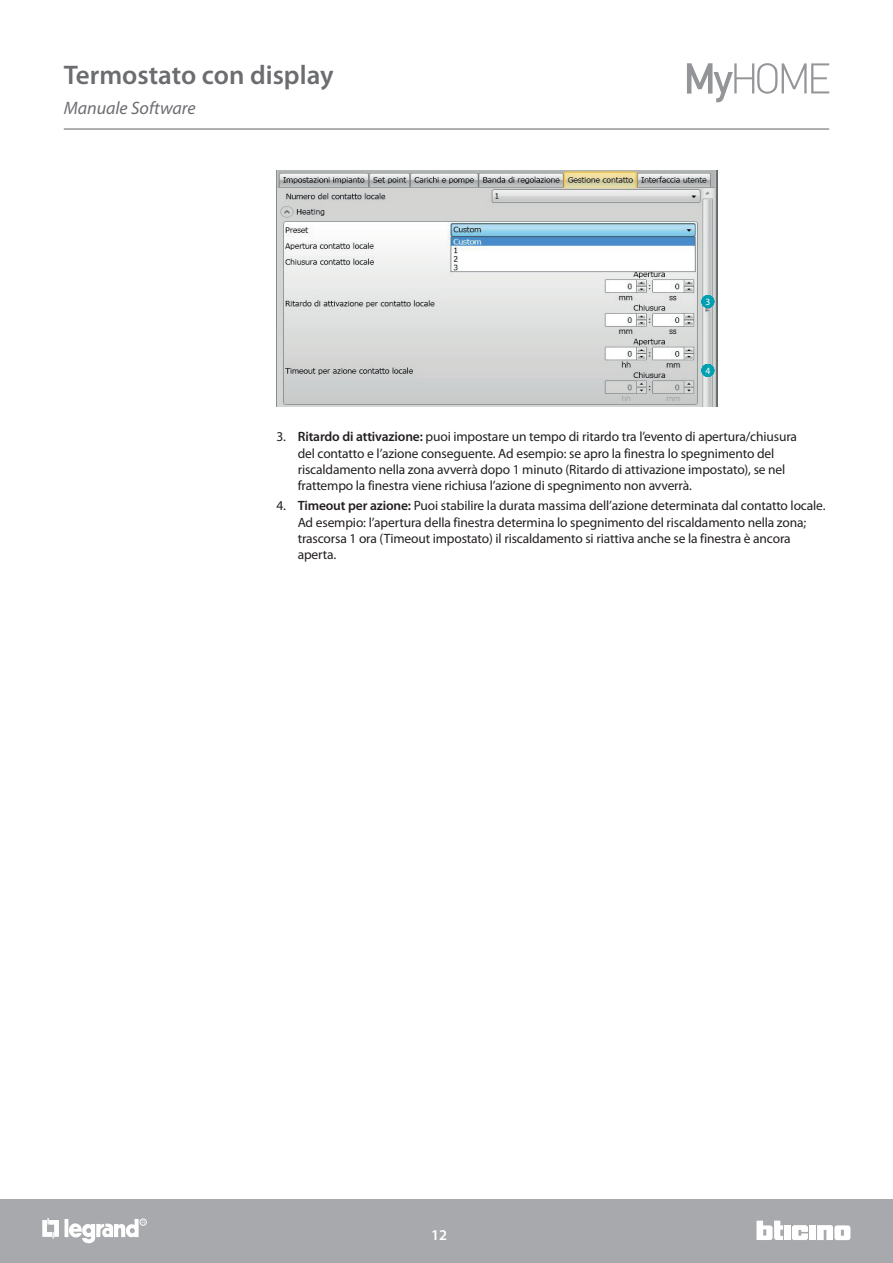
<style>
.page{position:relative;width:893px;height:1263px;background:#fff}
.page>*{position:absolute;margin:0;border:0;box-sizing:border-box;transform-origin:0 0}
.t1{font:600 27px "Myriad Pro";color:#6c6d70}
.t2{font:italic 18px "Myriad Pro";color:#6c6d70}
.t3{font:600 15px "Myriad Pro";color:#fff}
.t4{font:13.5px/16.2px "Myriad Pro";letter-spacing:-.01em;color:#231f20}
.t5{font:9.6px "Myriad Pro";color:#fff}
.s1{font-weight:600}
</style>
<div class="page">
<hr style="left:64px;top:128px;width:765px;height:2px;background:#939598">
<div style="left:0;top:1199px;width:893px;height:64px;background:#a8a9ad"></div>
<div style="left:784px;top:1225px;width:7px;height:15px;background:#fff"></div>
<div style="left:809px;top:1225px;width:7px;height:15px;background:#fff"></div>
<svg style="left:817px;top:1225px;width:33px;height:15px"></svg>
<svg style="left:756px;top:1220px;width:27px;height:20px"></svg>
<svg style="left:792px;top:1225px;width:16px;height:15px"></svg>
<hr style="left:65px;top:1219px;width:3px;height:18px;background:#fff">
<svg style="left:43px;top:1218px;width:16px;height:20px"></svg>
<svg style="left:68px;top:1219px;width:78px;height:25px"></svg>
<svg style="left:687px;top:63px;width:142px;height:39px"></svg>
<img style="left:276px;top:170px;width:442px;height:236px">
<svg style="left:701px;top:294px;width:14px;height:15px"></svg>
<svg style="left:701px;top:363px;width:14px;height:14px"></svg>
<h1 class="t1" style="left:64px;top:58px;width:271px">Termostato con display</h1>
<h2 class="t2" style="left:64px;top:97px;width:133px">Manuale Software</h2>
<p class="t5" style="left:705px;top:296px;width:6px">3</p>
<p class="t5" style="left:705px;top:364px;width:6px">4</p>
<p class="t4" style="left:298px;top:428px;width:501px;text-indent:-21px">3. <span class="s1">Ritardo di attivazione:</span> puoi impostare un tempo di ritardo tra l’evento di apertura/chiusura del contatto e l’azione conseguente. Ad esempio: se apro la finestra lo spegnimento del riscaldamento nella zona avverrà dopo 1 minuto (Ritardo di attivazione impostato), se nel frattempo la finestra viene richiusa l’azione di spegnimento non avverrà.</p>
<p class="t4" style="left:298px;top:497px;width:529px;text-indent:-21px">4. <span class="s1">Timeout per azione:</span> Puoi stabilire la durata massima dell’azione determinata dal contatto locale.<br>Ad esempio: l’apertura della finestra determina lo spegnimento del riscaldamento nella zona; trascorsa 1 ora (Timeout impostato) il riscaldamento si riattiva anche se la finestra è ancora aperta.</p>
<p class="t3" style="left:431px;top:1225px;width:18px">12</p>
</div>
